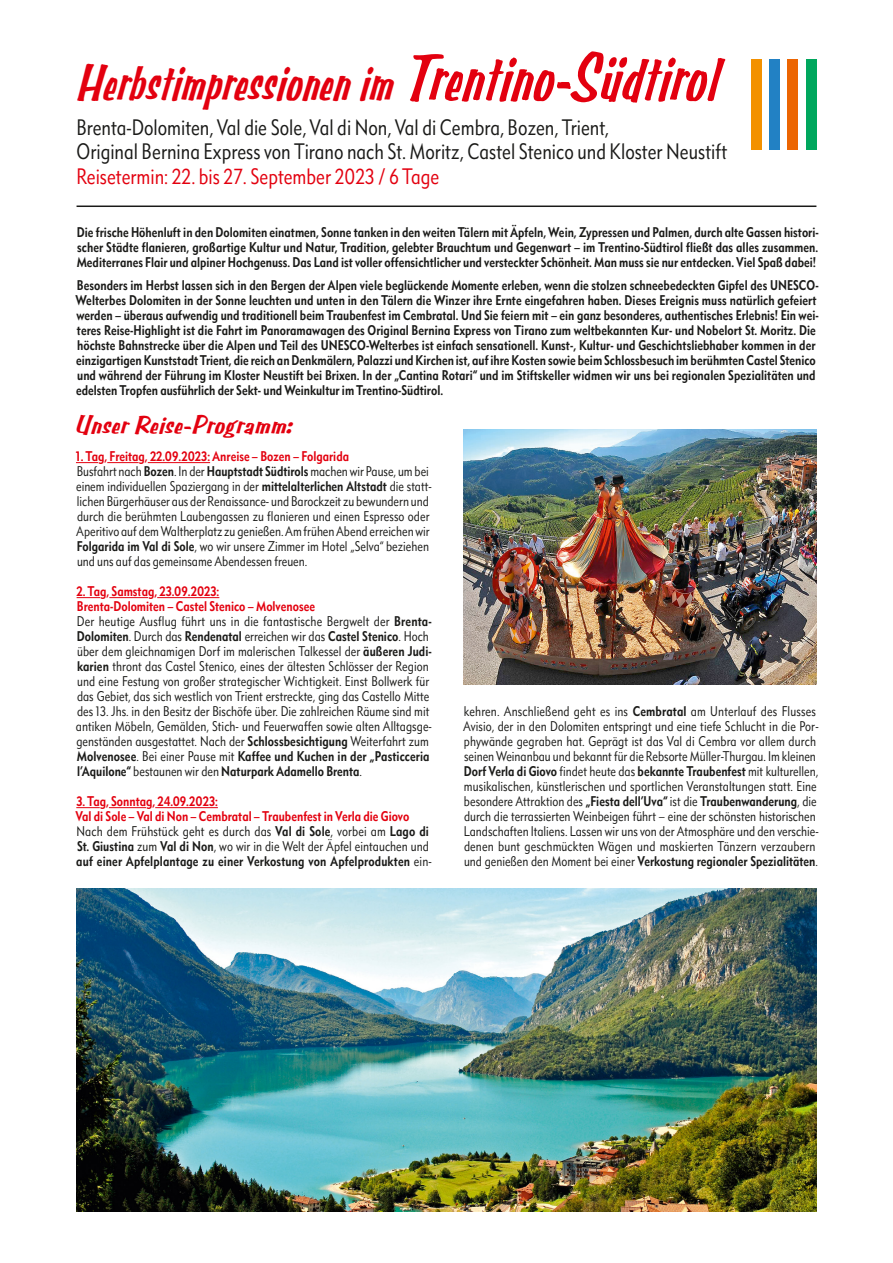
<style>
.page{position:relative;width:893px;height:1263px;background:#fff}
.page>*{position:absolute;margin:0;border:0;box-sizing:border-box;transform-origin:0 0}
.t1{font:italic 700 52.5px "PL Benguiat Frisky";color:#e3000f;scale:.75 1}
.t2{font:italic 700 25.5px "PL Benguiat Frisky";color:#e3000f}
.t3{font:condensed 20.25px/24.8px "Metro Nova Pro";color:#1a1a18}
.t4{font:condensed 20.25px "Metro Nova Pro";color:#e3000f}
.t5{font:condensed 12.75px/15px "Metro Nova Pro";letter-spacing:.005em;color:#1a1a18}
.t6{font:700 condensed 12.75px/15px "Metro Nova Pro";color:#1a1a18}
.s1{font-size:67.5px}
.s2{font-weight:700;color:#e3000f}
.s3{font-weight:700}
.s4{color:#e3000f}
.s5{font-weight:400}
</style>
<div class="page">
<svg style="left:76px;top:462px;width:22px;height:1px"></svg>
<hr style="left:107px;top:462px;width:32px;height:1px;background:#e3000f">
<hr style="left:148px;top:462px;width:62px;height:1px;background:#e3000f">
<svg style="left:77px;top:597px;width:23px;height:1px"></svg>
<hr style="left:109px;top:597px;width:39px;height:1px;background:#e3000f">
<hr style="left:157px;top:597px;width:62px;height:1px;background:#e3000f">
<svg style="left:76px;top:807px;width:24px;height:1px"></svg>
<hr style="left:109px;top:807px;width:37px;height:1px;background:#e3000f">
<hr style="left:155px;top:807px;width:63px;height:1px;background:#e3000f">
<img style="left:77px;top:889px;width:739px;height:323px">
<hr style="left:77px;top:205px;width:739px;height:2px;background:#1a1a18">
<div style="left:751px;top:60px;width:11px;height:90px;background:#f39100"></div>
<div style="left:769px;top:60px;width:11px;height:90px;background:#2281c4"></div>
<div style="left:788px;top:60px;width:10px;height:90px;background:#ec6502"></div>
<div style="left:806px;top:60px;width:10px;height:90px;background:#00a75d"></div>
<img style="left:463px;top:429px;width:353px;height:256px">
<h1 class="t1" style="left:75px;top:49px;width:887px">Herbstimpressionenim<span class="s1">Trentino-Südtirol</span></h1>
<h3 class="t3" style="left:77px;top:115px;width:652px">Brenta-Dolomiten, Val die Sole, Val di Non, Val di Cembra, Bozen, Trient,<br>Original Bernina Express von Tirano nach St. Moritz, Castel Stenico und Kloster Neustift</h3>
<h3 class="t4" style="left:77px;top:164px;width:364px">Reisetermin: 22. bis 27. September 2023 / 6 Tage</h3>
<p class="t6" style="left:77px;top:225px;width:743px;text-align:justify">Die frische Höhenluft in den Dolomiten einatmen, Sonne tanken in den weiten Tälern mit Äpfeln, Wein, Zypressen und Palmen, durch alte Gassen histori&shy;scher Städte flanieren, großartige Kultur und Natur, Tradition, gelebter Brauchtum und Gegenwart – im Trentino-Südtirol fließt das alles zusammen.<br>Mediterranes Flair und alpiner Hochgenuss. Das Land ist voller offensichtlicher und versteckter Schönheit. Man muss sie nur entdecken. Viel Spaß dabei!</p>
<p class="t6" style="left:76px;top:277px;width:745px">Besonders im Herbst lassen sich in den Bergen der Alpen viele beglückende Momente erleben, wenn die stolzen schneebedeckten Gipfel des UNESCO-Welterbes Dolomiten in der Sonne leuchten und unten in den Tälern die Winzer ihre Ernte eingefahren haben. Dieses Ereignis muss natürlich gefeiert werden – überaus aufwendig und traditionell beim Traubenfest im Cembratal. Und Sie feiern mit – ein ganz besonderes, authentisches Erlebnis! Ein wei&shy;teres Reise-Highlight ist die Fahrt im Panoramawagen des Original Bernina Express von Tirano zum weltbekannten Kur- und Nobelort St. Moritz. Die höchste Bahnstrecke über die Alpen und Teil des UNESCO-Welterbes ist einfach sensationell. Kunst-, Kultur- und Geschichtsliebhaber kommen in der einzigartigen Kunststadt Trient, die reich an Denkmälern, Palazzi und Kirchen ist, auf ihre Kosten sowie beim Schlossbesuch im berühmten Castel Stenico und während der Führung im Kloster Neustift bei Brixen. In der „Cantina Rotari“ und im Stiftskeller widmen wir uns bei regionalen Spezialitäten und edelsten Tropfen ausführlich der Sekt- und Weinkultur im Trentino-Südtirol.</p>
<h2 class="t2" style="left:74px;top:409px;width:228px">UnserReise-Programm:</h2>
<p class="t5" style="left:76px;top:449px;width:357px"><span class="s2">1. Tag, Freitag, 22.09.2023: Anreise – Bozen – Folgarida<br></span>Busfahrt nach <span class="s3">Bozen</span>. In der <span class="s3">Hauptstadt Südtirols</span> machen wir Pause, um bei einem individuellen Spaziergang in der <span class="s3">mittelalterlichen Altstadt</span> die statt&shy;lichen Bürgerhäuser aus der Renaissance- und Barockzeit zu bewundern und durch die berühmten Laubengassen zu flanieren und einen Espresso oder Aperitivo auf dem Waltherplatz zu genießen. Am frühen Abend erreichen wir <span class="s3">Folgarida im Val di Sole</span>, wo wir unsere Zimmer im Hotel „Selva“ beziehen und uns auf das gemeinsame Abendessen freuen.</p>
<p class="t5" style="left:76px;top:584px;width:357px"><span class="s2">2. Tag, Samstag, 23.09.2023:<br>Brenta-Dolomiten – Castel Stenico – Molvenosee<br></span>Der heutige Ausflug führt uns in die fantastische Bergwelt der <span class="s3">Brenta-Dolomiten</span>. Durch das <span class="s3">Rendenatal</span> erreichen wir das <span class="s3">Castel Stenico</span>. Hoch über dem gleichnamigen Dorf im malerischen Talkessel der <span class="s3">äußeren Judi&shy;karien</span> thront das Castel Stenico, eines der ältesten Schlösser der Region und eine Festung von großer strategischer Wichtigkeit. Einst Bollwerk für das Gebiet, das sich westlich von Trient erstreckte, ging das Castello Mitte des 13. Jhs. in den Besitz der Bischöfe über. Die zahlreichen Räume sind mit antiken Möbeln, Gemälden, Stich- und Feuerwaffen sowie alten Alltagsge&shy;genständen ausgestattet. Nach der <span class="s3">Schlossbesichtigung</span> Weiterfahrt zum <span class="s3">Molvenosee</span>. Bei einer Pause mit <span class="s3">Kaffee und Kuchen in der „Pasticceria l’Aquilone“</span> bestaunen wir den <span class="s3">Naturpark Adamello Brenta</span>.</p>
<p class="t6" style="left:75px;top:794px;width:357px"><span class="s4">3. Tag, Sonntag, 24.09.2023:<br>Val di Sole – Val di Non – Cembratal – Traubenfest in Verla die Giovo </span><span class="s5">Nach dem Frühstück geht es durch das</span> Val di Sole<span class="s5">, vorbei am</span> Lago di St. Giustina <span class="s5">zum</span> Val di Non<span class="s5">, wo wir in die Welt der Äpfel eintauchen und </span>auf einer Apfelplantage zu einer Verkostung von Apfelprodukten <span class="s5">ein-</span></p>
<p class="t5" style="left:463px;top:704px;width:357px">kehren. Anschließend geht es ins <span class="s3">Cembratal</span> am Unterlauf des Flusses Avisio, der in den Dolomiten entspringt und eine tiefe Schlucht in die Por&shy;phywände gegraben hat. Geprägt ist das Val di Cembra vor allem durch seinen Weinanbau und bekannt für die Rebsorte Müller-Thurgau. Im kleinen <span class="s3">Dorf Verla di Giovo</span> findet heute das <span class="s3">bekannte Traubenfest</span> mit kulturellen, musikalischen, künstlerischen und sportlichen Veranstaltungen statt. Eine besondere Attraktion des <span class="s3">„Fiesta dell’Uva“</span> ist die <span class="s3">Traubenwanderung</span>, die durch die terrassierten Weinbeigen führt – eine der schönsten historischen Landschaften Italiens. Lassen wir uns von der Atmosphäre und den verschie&shy;denen bunt geschmückten Wägen und maskierten Tänzern verzaubern und genießen den Moment bei einer <span class="s3">Verkostung regionaler Spezialitäten</span>.</p>
</div>
